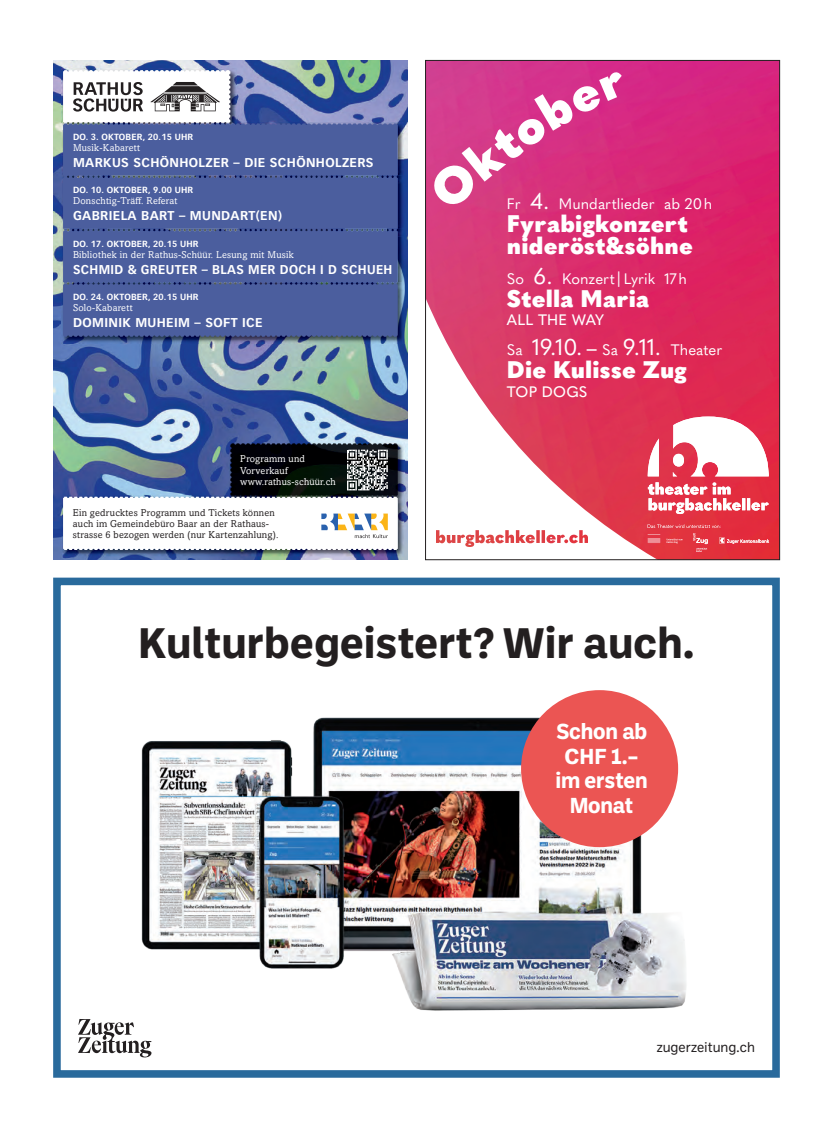
<style>
.page{position:relative;width:833px;height:1134px;background:#fff}
.page>*{position:absolute;margin:0;border:0;box-sizing:border-box;transform-origin:0 0}
.t1{font:700 43.75px "Ballinger";color:#231f20}
.t2{font:900 23.75px/22.5px "Quasimoda";letter-spacing:.01em;color:#fff}
.t3{font:22.5px "Quasimoda";color:#fff}
.t4{font:700 22.25px/24.8px "Ballinger";letter-spacing:-.01em;color:#fff;text-align:center}
.t5{font:15px "Quasimoda";letter-spacing:.005em;color:#fff}
.t6{font:500 15px "Quasimoda";letter-spacing:.01em;color:#fff}
.t7{font:13.75px "Ballinger";letter-spacing:-.01em;color:#231f20}
.t8{font:700 12.62px "Vectora LT Pro";letter-spacing:.03em;color:#fff}
.t9{font:10px/11.2px "Amasis MT Pro";letter-spacing:.02em;color:#fff}
.t10{font:10px/11.2px "Amasis MT Pro";letter-spacing:.02em;color:#231f20}
.t11{font:700 8.75px "Vectora LT Pro";letter-spacing:.02em;color:#fff}
.s1{font-size:22.5px}
.s2{font-size:15px}
</style>
<div class="page">
<img style="left:427px;top:62px;width:351px;height:496px">
<img style="left:436px;top:530px;width:152px;height:13px">
<svg style="left:646px;top:417px;width:125px;height:135px"></svg>
<img style="left:53px;top:60px;width:354px;height:500px">
<img style="left:62px;top:69px;width:175px;height:53px">
<img style="left:62px;top:122px;width:342px;height:160px">
<img style="left:229px;top:442px;width:175px;height:53px">
<img style="left:230px;top:443px;width:168px;height:52px">
<svg style="left:347px;top:450px;width:41px;height:40px;background:#7e8182"></svg>
<img style="left:62px;top:495px;width:342px;height:61px">
<img style="left:229px;top:495px;width:175px;height:8px">
<svg style="left:63px;top:497px;width:335px;height:53px"></svg>
<img style="left:62px;top:290px;width:342px;height:53px">
<svg style="left:63px;top:70px;width:335px;height:267px;background:#5a6ba3"></svg>
<div style="left:53px;top:578px;width:727px;height:499px;border:8px solid #296a9c"></div>
<img style="left:141px;top:690px;width:545px;height:321px">
<div style="left:521px;top:690px;width:157px;height:157px;background:#eb5553;border-radius:50%"></div>
<svg style="left:78px;top:1019px;width:73px;height:38px"></svg>
<svg style="left:426px;top:70px;width:202px;height:142px;background:#d53484"></svg>
<p class="t11" style="left:73px;top:131px;width:122px">DO. 3. OKTOBER, 20.15 UHR</p>
<p class="t9" style="left:73px;top:142px;width:69px">Musik-Kabarett</p>
<p class="t8" style="left:73px;top:155px;width:302px">MARKUS SCHÖNHOLZER – DIE SCHÖNHOLZERS</p>
<p class="t11" style="left:73px;top:185px;width:122px">DO. 10. OKTOBER, 9.00 UHR</p>
<p class="t9" style="left:73px;top:196px;width:106px">Donschtig-Träff. Referat</p>
<p class="t8" style="left:73px;top:208px;width:210px">GABRIELA BART – MUNDART(EN)</p>
<p class="t11" style="left:73px;top:238px;width:127px">DO. 17. OKTOBER, 20.15 UHR</p>
<p class="t9" style="left:73px;top:249px;width:222px">Bibliothek in der Rathus-Schüür. Lesung mit Musik</p>
<p class="t8" style="left:73px;top:262px;width:321px">SCHMID &amp; GREUTER – BLAS MER DOCH I D SCHUEH</p>
<p class="t11" style="left:73px;top:291px;width:127px">DO. 24. OKTOBER, 20.15 UHR</p>
<p class="t9" style="left:73px;top:302px;width:61px">Solo-Kabarett</p>
<p class="t8" style="left:73px;top:315px;width:191px">DOMINIK MUHEIM – SOFT ICE</p>
<p class="t9" style="left:240px;top:453px;width:97px">Programm und<br>Vorverkauf www.rathus-schüür.ch</p>
<p class="t10" style="left:73px;top:507px;width:207px">Ein gedrucktes Programm und Tickets können auch im Gemeindebüro Baar an der Rathaus&shy;strasse 6 bezogen werden (nur Kartenzahlung).</p>
<h3 class="t5" style="left:507px;top:192px;width:207px">Fr <span class="s1">4.</span> Mundartlieder ab 20h</h3>
<h2 class="t2" style="left:507px;top:210px;width:188px">Fyrabigkonzert nideröst&amp;söhne</h2>
<h3 class="t5" style="left:507px;top:267px;width:182px">So <span class="s1">6.</span> Konzert| Lyrik 17h</h3>
<h2 class="t2" style="left:507px;top:285px;width:144px">Stella Maria</h2>
<h3 class="t6" style="left:507px;top:309px;width:99px">ALL THE WAY</h3>
<h3 class="t3" style="left:507px;top:330px;width:217px"><span class="s2">Sa</span> 19.10. – <span class="s2">Sa</span> 9.11. <span class="s2">Theater</span></h3>
<h2 class="t2" style="left:507px;top:357px;width:182px">Die Kulisse Zug</h2>
<h3 class="t6" style="left:507px;top:380px;width:82px">TOP DOGS</h3>
<h1 class="t1" style="left:138px;top:612px;width:558px">Kulturbegeistert? Wir auch.</h1>
<h3 class="t4" style="left:555px;top:718px;width:94px">Schon ab<br>CHF 1.– im ersten<br>Monat</h3>
<h3 class="t7" style="left:656px;top:1038px;width:100px">zugerzeitung.ch</h3>
</div>
